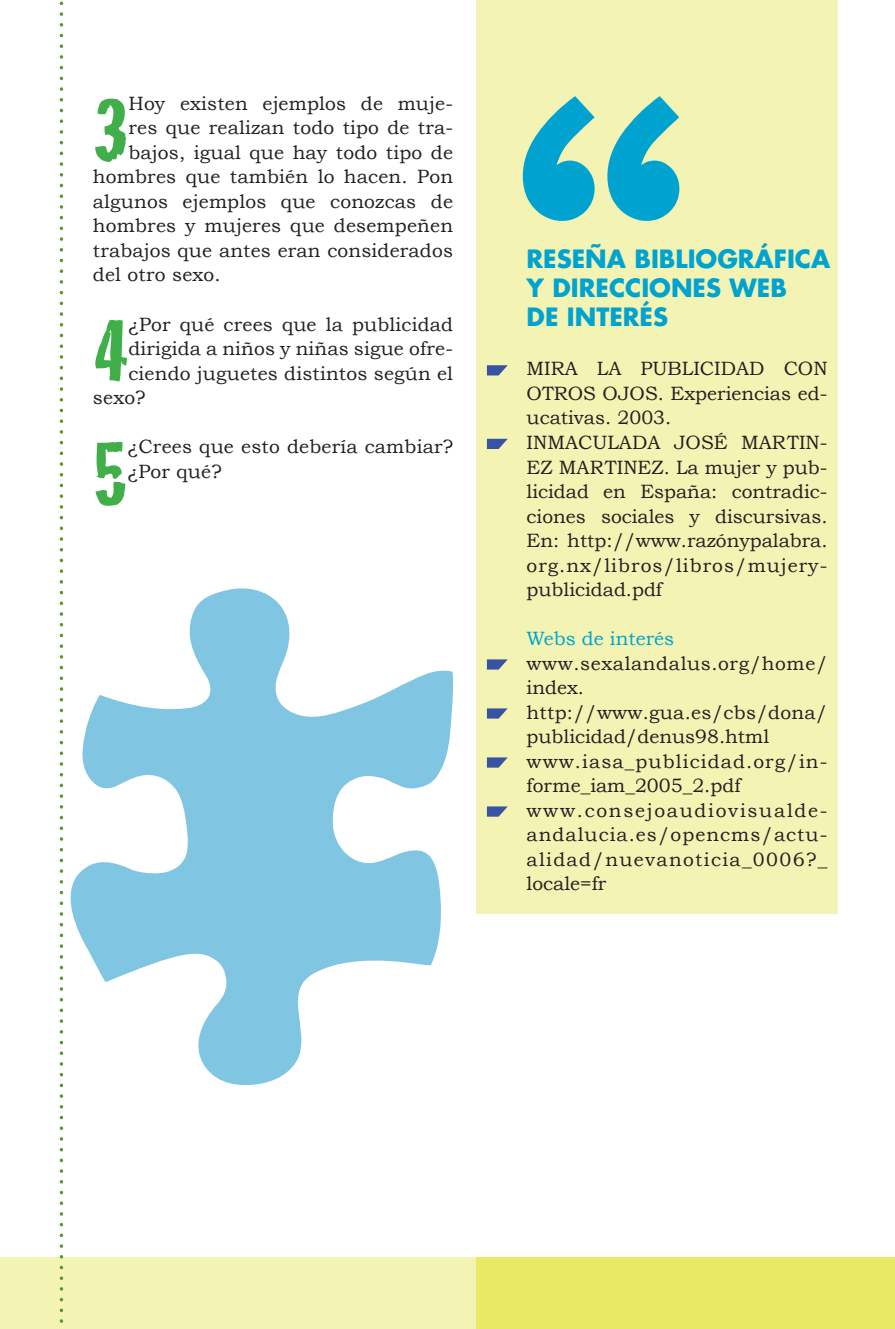
<style>
.page{position:relative;width:895px;height:1329px;background:#fff}
.page>*{position:absolute;margin:0;border:0;box-sizing:border-box;transform-origin:0 0}
.t1{font:700 350px "Bookman Old Style";color:#00a3d0}
.CAPI{font:95.02px "Cracked";color:#40ae49}
.Primer_Párrafo{font:700 24.5px "Futura";color:#00a3d0}
.párrafo{font:19.25px/24.5px "Bookman Old Style";letter-spacing:.015em;color:#231f20;text-align:justify}
.CAPI-2{font:19.25px/24.5px "Bookman Old Style";letter-spacing:.01em;color:#231f20}
.párrafo-2{font:19.25px/24.5px "Bookman Old Style";letter-spacing:.06em;color:#231f20}
.párrafo-3{font:19.25px/24.5px "Bookman Old Style";letter-spacing:.035em;color:#231f20}
.párrafo-4{font:19.25px "Bookman Old Style";color:#00a3d0}
</style>
<div class="page">
<svg style="left:59px;top:588px;width:395px;height:498px"></svg>
<div style="left:0;top:1257px;width:895px;height:71px;background:#f3f3b4"></div>
<div style="left:477px;top:1257px;width:418px;height:71px;background:#eae966"></div>
<svg style="left:60px;top:1px;width:3px;height:1328px"></svg>
<div style="left:477px;top:0;width:361px;height:913px;background:#f3f3b4"></div>
<svg style="left:487px;top:365px;width:21px;height:10px"></svg>
<svg style="left:487px;top:439px;width:21px;height:10px"></svg>
<svg style="left:487px;top:659px;width:21px;height:10px"></svg>
<svg style="left:487px;top:708px;width:21px;height:10px"></svg>
<svg style="left:487px;top:757px;width:21px;height:10px"></svg>
<svg style="left:487px;top:806px;width:21px;height:10px"></svg>
<p class="CAPI" style="left:93px;top:53px;width:37px">3</p>
<p class="CAPI-2" style="left:128px;top:91px;width:326px">Hoy existen ejemplos de muje-</p>
<p class="CAPI-2" style="left:128px;top:116px;width:326px">res que realizan todo tipo de tra-</p>
<p class="CAPI-2" style="left:128px;top:140px;width:326px">bajos, igual que hay todo tipo de</p>
<p class="CAPI-2" style="left:93px;top:165px;width:362px">hombres que también lo hacen. Pon</p>
<p class="CAPI-2" style="left:93px;top:189px;width:362px">algunos ejemplos que conozcas de</p>
<p class="CAPI-2" style="left:93px;top:214px;width:362px">hombres y mujeres que desempeñen</p>
<p class="CAPI-2" style="left:93px;top:238px;width:362px">trabajos que antes eran considerados</p>
<p class="CAPI-2" style="left:93px;top:263px;width:129px">del otro sexo.</p>
<p class="CAPI" style="left:93px;top:274px;width:37px">4</p>
<p class="CAPI-2" style="left:128px;top:312px;width:326px">¿Por qué crees que la publicidad</p>
<p class="CAPI-2" style="left:128px;top:336px;width:326px">dirigida a niños y niñas sigue ofre-</p>
<p class="CAPI-2" style="left:128px;top:361px;width:326px">ciendo juguetes distintos según el</p>
<p class="CAPI-2" style="left:93px;top:385px;width:54px">sexo?</p>
<p class="CAPI" style="left:93px;top:396px;width:36px">5</p>
<p class="CAPI-2" style="left:128px;top:434px;width:327px">¿Crees que esto debería cambiar? ¿Por qué?</p>
<p class="t1" style="left:509px;top:18px;width:190px">“</p>
<p class="Primer_Párrafo" style="left:527px;top:242px;width:305px">RESEÑA BIBLIOGRÁFICA</p>
<p class="Primer_Párrafo" style="left:527px;top:271px;width:262px">Y DIRECCIONES WEB</p>
<p class="Primer_Párrafo" style="left:527px;top:301px;width:143px">DE INTERÉS</p>
<p class="párrafo" style="left:527px;top:356px;width:302px">MIRA LA PUBLICIDAD CON OTROS OJOS. Experiencias ed&shy;ucativas. 2003.</p>
<p class="párrafo" style="left:527px;top:430px;width:302px">INMACULADA JOSÉ MARTIN-EZ MARTINEZ. La mujer y pub&shy;licidad en España: contradic&shy;ciones sociales y discursivas.<br>En: http://www.razónypalabra. org.nx/libros/libros/mujery&shy;publicidad.pdf</p>
<p class="párrafo-4" style="left:527px;top:627px;width:149px">Webs de interés</p>
<p class="párrafo-3" style="left:527px;top:650px;width:302px">www.sexalandalus.org/home/ index.</p>
<p class="párrafo" style="left:527px;top:699px;width:302px">http://www.gua.es/cbs/dona/ publicidad/denus98.html</p>
<p class="párrafo-2" style="left:527px;top:748px;width:302px">www.iasa_publicidad.org/in&shy;forme_iam_2005_2.pdf</p>
<p class="párrafo" style="left:527px;top:797px;width:302px">www.consejoaudiovisualde&shy;andalucia.es/opencms/actu&shy;alidad/nuevanoticia_0006?_ locale=fr</p>
</div>
